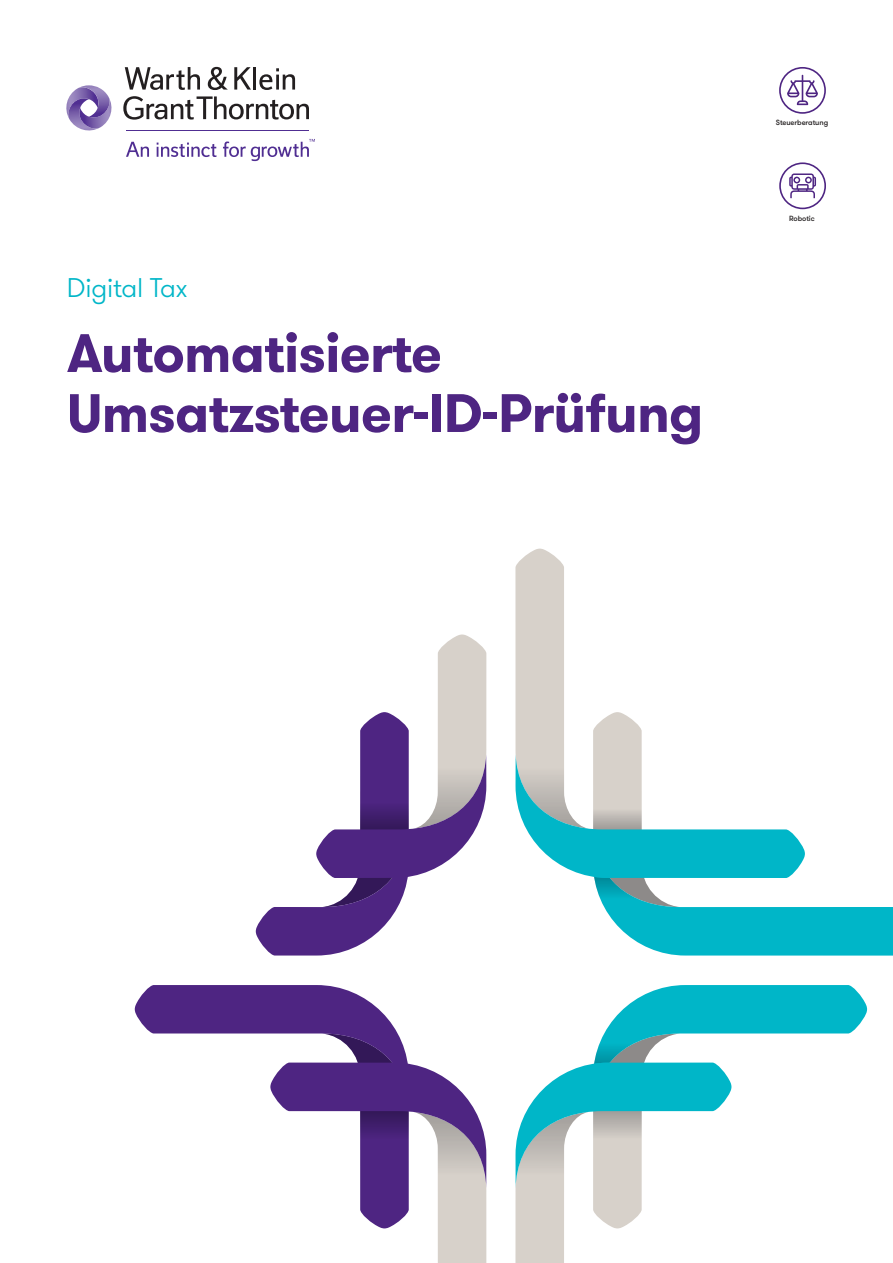
<style>
.page{position:relative;width:893px;height:1263px;background:#fff}
.page>*{position:absolute;margin:0;border:0;box-sizing:border-box;transform-origin:0 0}
.t1{font:700 54px/60px "GT Walsheim Pro";letter-spacing:-.015em;color:#4e2582}
.t2{font:300 27px "GT Walsheim Pro";letter-spacing:-.01em;color:#00b6c8}
.t3{font:500 7.5px "GT Walsheim Pro";letter-spacing:-.01em;color:#231f20}
</style>
<div class="page">
<svg style="left:123px;top:96px;width:186px;height:24px"></svg>
<svg style="left:126px;top:142px;width:23px;height:15px"></svg>
<svg style="left:157px;top:143px;width:59px;height:14px"></svg>
<svg style="left:223px;top:139px;width:92px;height:22px"></svg>
<hr style="left:127px;top:130px;width:182px;height:1px;background:#502e92">
<svg style="left:125px;top:67px;width:75px;height:23px"></svg>
<svg style="left:234px;top:67px;width:17px;height:23px"></svg>
<hr style="left:253px;top:67px;width:3px;height:23px;background:#231f20">
<svg style="left:259px;top:68px;width:36px;height:22px"></svg>
<svg style="left:208px;top:67px;width:20px;height:23px"></svg>
<svg style="left:66px;top:85px;width:46px;height:46px"></svg>
<svg style="left:256px;top:549px;width:637px;height:407px"></svg>
<svg style="left:135px;top:985px;width:732px;height:278px"></svg>
<svg style="left:779px;top:162px;width:47px;height:47px"></svg>
<svg style="left:779px;top:67px;width:47px;height:47px"></svg>
<p class="t2" style="left:67px;top:271px;width:122px">Digital Tax</p>
<p class="t1" style="left:67px;top:324px;width:638px">Automatisierte<br>Umsatzsteuer-ID-Prüfung</p>
<p class="t3" style="left:776px;top:118px;width:54px">Steuerberatung</p>
<p class="t3" style="left:789px;top:213px;width:27px">Robotic</p>
</div>
